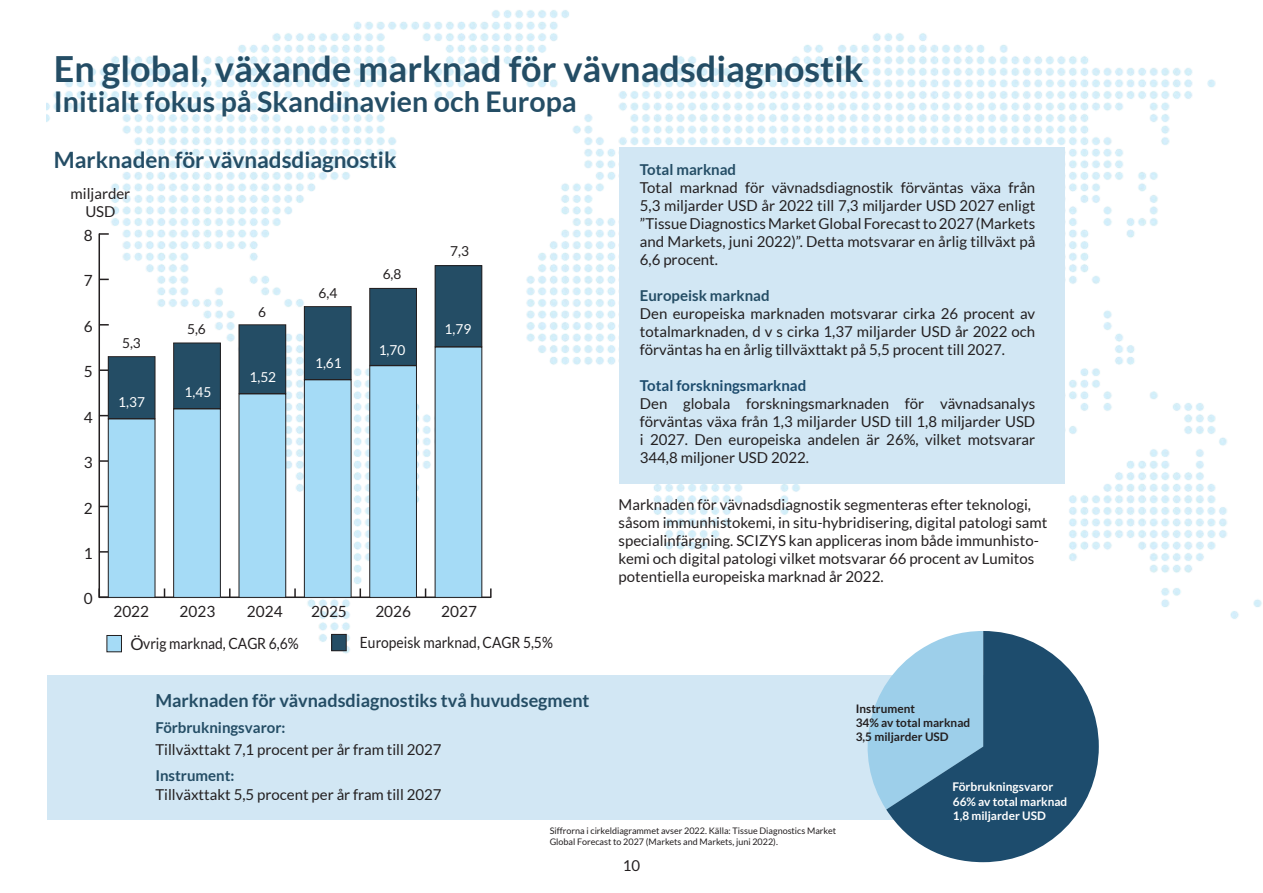
<style>
.page{position:relative;width:1263px;height:893px;background:#fff}
.page>*{position:absolute;margin:0;border:0;box-sizing:border-box;transform-origin:0 0}
.t1{font:700 36px "Lato";color:#244d65}
.t2{font:700 28.5px "Lato";color:#244d65}
.t3{font:700 22.5px "Lato";color:#244d65}
.t4{font:700 18px "Lato";color:#244d65}
.t5{font:15.45px "Lato";color:#231f20;scale:.9 1}
.t6{font:15.45px "Lato";color:#231f20}
.t7{font:15px/18px "Lato";color:#231f20;text-align:justify}
.t8{font:700 15px "Lato";color:#244d65}
.t9{font:700 15px "Lato";color:#1d4c6d}
.t10{font:13.65px "Lato";color:#fff}
.t11{font:13.65px "Lato";color:#231f20}
.t12{font:700 12px "Lato";color:#fff}
.t13{font:700 11.85px/14.1px "Lato";color:#231f20}
.t14{font:700 11.85px/14.1px "Lato";color:#fff}
.t15{font:9px/10.8px "Lato";color:#231f20}
.s1{font-size:16.5px}
</style>
<div class="page">
<img style="left:47px;top:10px;width:1215px;height:644px">
<div style="left:619px;top:147px;width:445px;height:337px;background:#d2e7f4"></div>
<div style="left:47px;top:675px;width:961px;height:144px;background:#d2e7f4"></div>
<hr style="left:99px;top:596px;width:392px;height:2px;background:#231f20">
<svg style="left:229px;top:588px;width:2px;height:9px"></svg>
<svg style="left:294px;top:588px;width:2px;height:9px"></svg>
<svg style="left:490px;top:588px;width:2px;height:10px"></svg>
<hr style="left:99px;top:234px;width:1px;height:364px;background:#231f20">
<svg style="left:100px;top:588px;width:8px;height:9px"></svg>
<svg style="left:100px;top:551px;width:8px;height:2px"></svg>
<svg style="left:100px;top:460px;width:8px;height:2px"></svg>
<svg style="left:100px;top:369px;width:8px;height:2px"></svg>
<svg style="left:100px;top:324px;width:9px;height:2px"></svg>
<svg style="left:99px;top:233px;width:10px;height:2px"></svg>
<div style="left:108px;top:357px;width:47px;height:62px;background:#244d65"></div>
<div style="left:108px;top:356px;width:47px;height:63px;border:1px solid #231f20"></div>
<div style="left:174px;top:343px;width:46px;height:66px;background:#244d65"></div>
<div style="left:173px;top:343px;width:48px;height:66px;border:1px solid #231f20"></div>
<div style="left:239px;top:325px;width:47px;height:69px;background:#244d65"></div>
<div style="left:239px;top:324px;width:47px;height:70px;border:1px solid #231f20"></div>
<div style="left:304px;top:307px;width:47px;height:72px;background:#244d65"></div>
<div style="left:304px;top:306px;width:47px;height:74px;border:1px solid #231f20"></div>
<div style="left:370px;top:288px;width:46px;height:77px;background:#244d65"></div>
<div style="left:369px;top:288px;width:48px;height:78px;border:1px solid #231f20"></div>
<div style="left:435px;top:266px;width:47px;height:81px;background:#244d65"></div>
<div style="left:435px;top:265px;width:47px;height:82px;border:1px solid #231f20"></div>
<div style="left:108px;top:419px;width:47px;height:178px;background:#a5dbf6"></div>
<div style="left:108px;top:419px;width:47px;height:179px;border:1px solid #231f20"></div>
<div style="left:174px;top:409px;width:46px;height:188px;background:#a5dbf6"></div>
<div style="left:173px;top:409px;width:48px;height:189px;border:1px solid #231f20"></div>
<div style="left:239px;top:394px;width:47px;height:203px;background:#a5dbf6"></div>
<div style="left:239px;top:394px;width:47px;height:204px;border:1px solid #231f20"></div>
<div style="left:304px;top:380px;width:47px;height:217px;background:#a5dbf6"></div>
<div style="left:304px;top:379px;width:47px;height:219px;border:1px solid #231f20"></div>
<div style="left:370px;top:366px;width:46px;height:231px;background:#a5dbf6"></div>
<div style="left:369px;top:365px;width:48px;height:233px;border:1px solid #231f20"></div>
<div style="left:435px;top:347px;width:47px;height:250px;background:#a5dbf6"></div>
<div style="left:107px;top:635px;width:14px;height:17px;background:#a5dbf6"></div>
<div style="left:107px;top:635px;width:15px;height:17px;border:1px solid #231f20"></div>
<div style="left:332px;top:634px;width:14px;height:17px;background:#244d65"></div>
<div style="left:331px;top:634px;width:16px;height:17px;border:1px solid #231f20"></div>
<svg style="left:851px;top:631px;width:35px;height:178px"></svg>
<svg style="left:886px;top:631px;width:213px;height:231px;fill:#1d4c6d"></svg>
<h1 class="t1" style="left:54px;top:48px;width:811px">En global, växande marknad för vävnadsdiagnostik</h1>
<h2 class="t2" style="left:54px;top:85px;width:524px">Initialt fokus på Skandinavien och Europa</h2>
<h3 class="t3" style="left:54px;top:147px;width:344px">Marknaden för vävnadsdiagnostik</h3>
<p class="t7" style="left:71px;top:185px;width:61px;text-align:center">miljarder<br>USD</p>
<p class="t6" style="left:84px;top:226px;width:10px">8</p>
<p class="t6" style="left:84px;top:272px;width:10px">7</p>
<p class="t6" style="left:84px;top:317px;width:10px">6</p>
<p class="t6" style="left:84px;top:363px;width:10px">5</p>
<p class="t6" style="left:84px;top:408px;width:10px">4</p>
<p class="t6" style="left:84px;top:454px;width:10px">3</p>
<p class="t6" style="left:84px;top:499px;width:10px">2</p>
<p class="t6" style="left:84px;top:545px;width:10px">1</p>
<p class="t6" style="left:84px;top:590px;width:10px">0</p>
<p class="t11" style="left:122px;top:335px;width:20px">5,3</p>
<p class="t10" style="left:118px;top:395px;width:28px">1,37</p>
<p class="t11" style="left:187px;top:321px;width:20px">5,6</p>
<p class="t10" style="left:185px;top:385px;width:28px">1,45</p>
<p class="t11" style="left:258px;top:304px;width:9px">6</p>
<p class="t10" style="left:249px;top:369px;width:28px">1,52</p>
<p class="t11" style="left:318px;top:285px;width:20px">6,4</p>
<p class="t10" style="left:315px;top:355px;width:28px">1,61</p>
<p class="t11" style="left:383px;top:266px;width:20px">6,8</p>
<p class="t10" style="left:379px;top:342px;width:28px">1,70</p>
<p class="t11" style="left:450px;top:244px;width:20px">7,3</p>
<p class="t10" style="left:445px;top:321px;width:28px">1,79</p>
<p class="t6" style="left:113px;top:602px;width:37px">2022</p>
<p class="t6" style="left:180px;top:602px;width:37px">2023</p>
<p class="t6" style="left:247px;top:602px;width:37px">2024</p>
<p class="t6" style="left:311px;top:602px;width:37px">2025</p>
<p class="t6" style="left:375px;top:602px;width:37px">2026</p>
<p class="t6" style="left:441px;top:602px;width:37px">2027</p>
<p class="t5" style="left:131px;top:635px;width:188px"><span class="s1">Ö</span>vrig marknad, CAGR 6,6%</p>
<p class="t5" style="left:360px;top:634px;width:216px">Europeisk marknad, CAGR 5,5%</p>
<p class="t4" style="left:155px;top:690px;width:436px">Marknaden för vävnadsdiagnostiks två huvudsegment</p>
<p class="t8" style="left:155px;top:719px;width:132px">Förbrukningsvaror:</p>
<p class="t7" style="left:155px;top:741px;width:288px">Tillväxttakt 7,1 procent per år fram till 2027</p>
<p class="t8" style="left:155px;top:767px;width:81px">Instrument:</p>
<p class="t7" style="left:155px;top:786px;width:288px">Tillväxttakt 5,5 procent per år fram till 2027</p>
<p class="t8" style="left:640px;top:161px;width:98px">Total marknad</p>
<p class="t7" style="left:640px;top:179px;width:397px">Total marknad för vävnadsdiagnostik förväntas växa från 5,3 miljarder USD år 2022 till 7,3 miljarder USD 2027 enligt ”Tissue Diagnostics Market Global Forecast to 2027 (Markets and Markets, juni 2022)”. Detta motsvarar en årlig tillväxt på 6,6 procent.</p>
<p class="t8" style="left:640px;top:287px;width:131px">Europeisk marknad</p>
<p class="t7" style="left:640px;top:305px;width:397px">Den europeiska marknaden motsvarar cirka 26 procent av totalmarknaden, d v s cirka 1,37 miljarder USD år 2022 och förväntas ha en årlig tillväxttakt på 5,5 procent till 2027.</p>
<p class="t9" style="left:640px;top:377px;width:168px">Total forskningsmarknad</p>
<p class="t7" style="left:640px;top:395px;width:397px">Den globala forskningsmarknaden för vävnadsanalys förväntas växa från 1,3 miljarder USD till 1,8 miljarder USD i 2027. Den europeiska andelen är 26%, vilket motsvarar 344,8 miljoner USD 2022.</p>
<p class="t7" style="left:619px;top:495px;width:430px;text-align:left">Marknaden för vävnadsdiagnostik segmenteras efter teknologi, såsom immunhistokemi, in situ-hybridisering, digital patologi samt specialinfärgning. SCIZYS kan appliceras inom både immunhisto&shy;kemi och digital patologi vilket motsvarar 66 procent av Lumitos potentiella europeiska marknad år 2022.</p>
<p class="t13" style="left:856px;top:701px;width:116px">Instrument<br>34% av total marknad<br>3,5 miljarder USD</p>
<p class="t12" style="left:952px;top:780px;width:102px">Förbrukningsvaror</p>
<p class="t14" style="left:953px;top:794px;width:116px">66% av total marknad<br>1,8 miljarder USD</p>
<p class="t15" style="left:550px;top:826px;width:288px">Siffrorna i cirkeldiagrammet avser 2022. Källa: Tissue Diagnostics Market<br>Global Forecast to 2027 (Markets and Markets, juni 2022).</p>
<p class="t7" style="left:623px;top:856px;width:19px">10</p>
</div>
